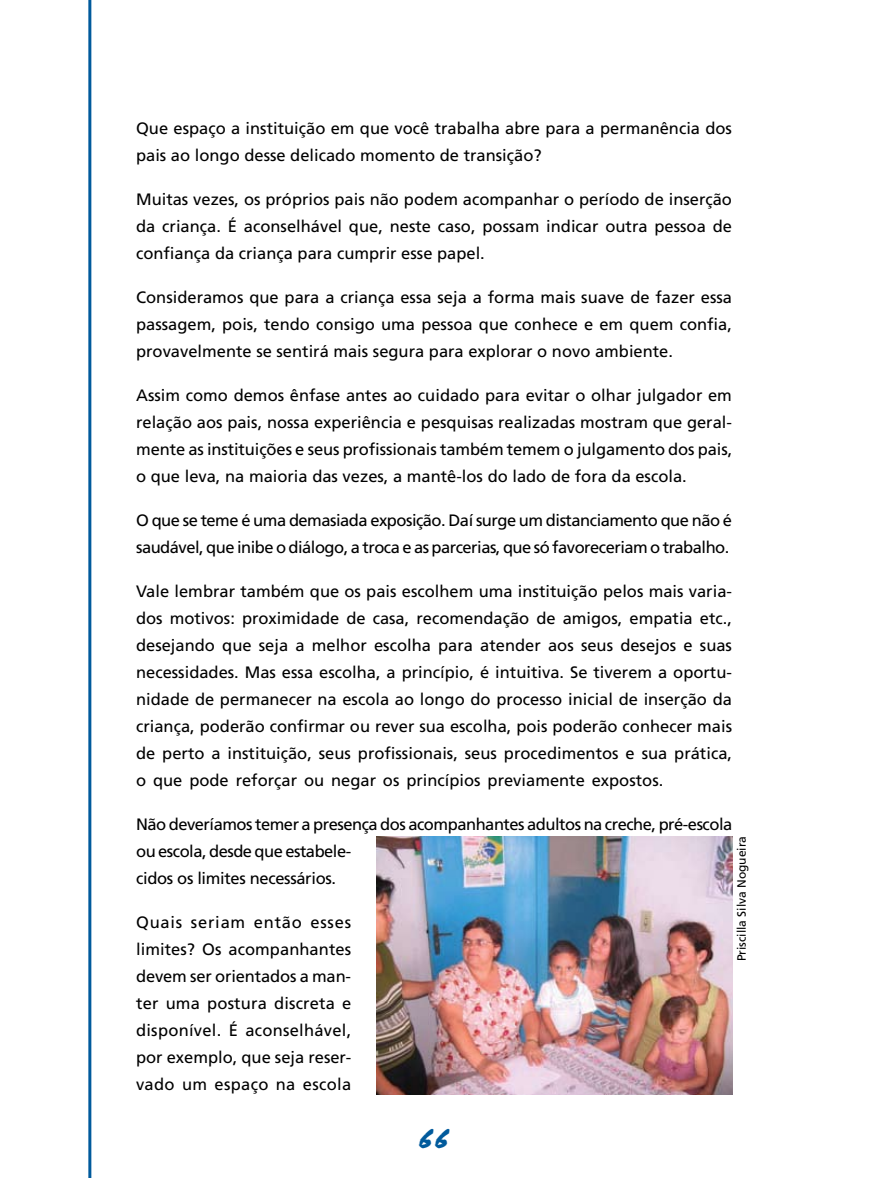
<style>
.page{position:relative;width:881px;height:1178px;background:#fff}
.page>*{position:absolute;margin:0;border:0;box-sizing:border-box;transform-origin:0 0}
.t1{font:27px "Flood";color:#005a9c}
.t2{font:16.5px/27px "Frutiger";color:#000;text-align:justify}
.t3{font:16.5px/27px "Frutiger";letter-spacing:-.03em;color:#000}
.t4{font:12px "Frutiger";color:#000}
</style>
<div class="page">
<hr style="left:88px;top:0;width:3px;height:1178px;background:#005a9c">
<img style="left:376px;top:837px;width:355px;height:258px">
<p class="t2" style="left:136px;top:114px;width:597px">Que espaço a instituição em que você trabalha abre para a permanência dos pais ao longo desse delicado momento de transição?</p>
<p class="t2" style="left:136px;top:185px;width:597px">Muitas vezes, os próprios pais não podem acompanhar o período de inserção da criança. É aconselhável que, neste caso, possam indicar outra pessoa de confiança da criança para cumprir esse papel.</p>
<p class="t2" style="left:136px;top:283px;width:597px">Consideramos que para a criança essa seja a forma mais suave de fazer essa passagem, pois, tendo consigo uma pessoa que conhece e em quem confia, provavelmente se sentirá mais segura para explorar o novo ambiente.</p>
<p class="t2" style="left:136px;top:381px;width:597px">Assim como demos ênfase antes ao cuidado para evitar o olhar julgador em relação aos pais, nossa experiência e pesquisas realizadas mostram que geral&shy;mente as instituições e seus profissionais também temem o julgamento dos pais, o que leva, na maioria das vezes, a mantê-los do lado de fora da escola.</p>
<p class="t3" style="left:136px;top:506px;width:597px">O que se teme é uma demasiada exposição. Daí surge um distanciamento que não é saudável, que inibe o diálogo, a troca e as parcerias, que só favoreceriam o trabalho.</p>
<p class="t2" style="left:136px;top:577px;width:597px">Vale lembrar também que os pais escolhem uma instituição pelos mais varia&shy;dos motivos: proximidade de casa, recomendação de amigos, empatia etc., desejando que seja a melhor escolha para atender aos seus desejos e suas necessidades. Mas essa escolha, a princípio, é intuitiva. Se tiverem a oportu&shy;nidade de permanecer na escola ao longo do processo inicial de inserção da criança, poderão confirmar ou rever sua escolha, pois poderão conhecer mais de perto a instituição, seus profissionais, seus procedimentos e sua prática, o que pode reforçar ou negar os princípios previamente expostos.</p>
<p class="t3" style="left:136px;top:810px;width:597px">Não deveríamos temer a presença dos acompanhantes adultos na creche, pré-escola ou escola, desde que estabele-<br>cidos os limites necessários.</p>
<p class="t2" style="left:136px;top:908px;width:217px">Quais seriam então esses limites? Os acompanhantes devem ser orientados a man&shy;ter uma postura discreta e disponível. É aconselhável, por exemplo, que seja reser&shy;vado um espaço na escola</p>
<p class="t4" style="left:734px;top:961px;width:127px;rotate:-90deg">Priscilla Silva Nogueira</p>
<h1 class="t1" style="left:418px;top:1123px;width:33px">66</h1>
</div>
